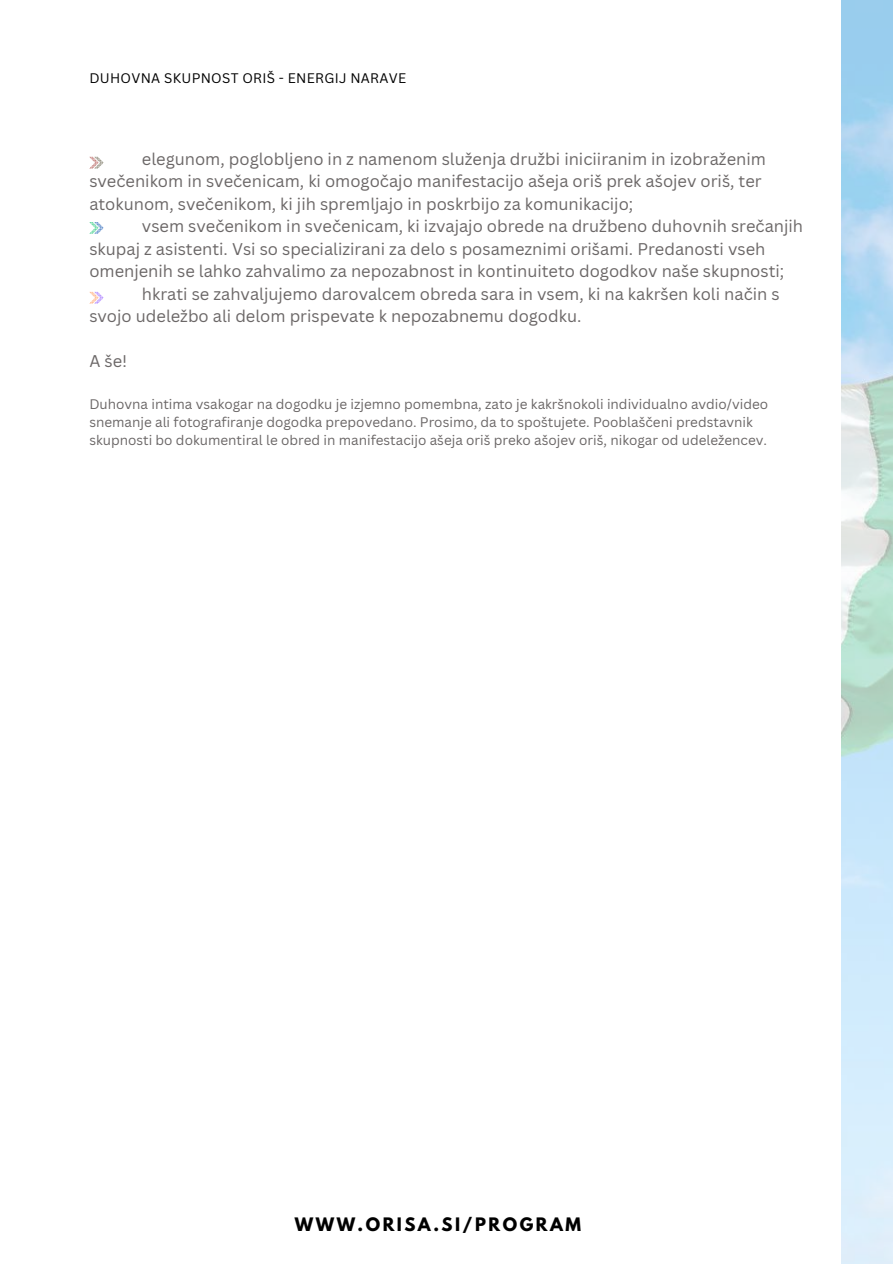
<style>
.page{position:relative;width:893px;height:1264px;background:#fff}
.page>*{position:absolute;margin:0;border:0;box-sizing:border-box;transform-origin:0 0}
.t1{font:16.5px/22.5px "Canva Sans";color:#6b6767}
.t2{font:700 16.5px "League Spartan";letter-spacing:.15em;color:#000}
.t3{font:13.5px/18px "Canva Sans";color:#6b6767}
.t4{font:13.5px "Canva Sans";letter-spacing:.02em;color:#000}
</style>
<div class="page">
<img style="left:841px;top:0;width:51px;height:1263px">
<svg style="left:89px;top:157px;width:15px;height:11px"></svg>
<svg style="left:89px;top:222px;width:15px;height:11px"></svg>
<svg style="left:89px;top:292px;width:15px;height:11px"></svg>
<p class="t4" style="left:89px;top:68px;width:318px">DUHOVNA SKUPNOST ORIŠ - ENERGIJ NARAVE</p>
<p class="t1" style="left:89px;top:147px;width:678px;text-indent:53px">elegunom, poglobljeno in z namenom služenja družbi iniciiranim in izobraženim svečenikom in svečenicam, ki omogočajo manifestacijo ašeja oriš prek ašojev oriš, ter atokunom, svečenikom, ki jih spremljajo in poskrbijo za komunikacijo;</p>
<p class="t1" style="left:89px;top:215px;width:715px;text-indent:53px">vsem svečenikom in svečenicam, ki izvajajo obrede na družbeno duhovnih srečanjih skupaj z asistenti. Vsi so specializirani za delo s posameznimi orišami. Predanosti vseh omenjenih se lahko zahvalimo za nepozabnost in kontinuiteto dogodkov naše skupnosti;</p>
<p class="t1" style="left:89px;top:282px;width:691px;text-indent:53px">hkrati se zahvaljujemo darovalcem obreda sara in vsem, ki na kakršen koli način s svojo udeležbo ali delom prispevate k nepozabnemu dogodku.</p>
<p class="t1" style="left:89px;top:350px;width:39px">A še!</p>
<p class="t3" style="left:89px;top:395px;width:680px">Duhovna intima vsakogar na dogodku je izjemno pomembna, zato je kakršnokoli individualno avdio/video snemanje ali fotografiranje dogodka prepovedano. Prosimo, da to spoštujete. Pooblaščeni predstavnik skupnosti bo dokumentiral le obred in manifestacijo ašeja oriš preko ašojev oriš, nikogar od udeležencev.</p>
<p class="t2" style="left:295px;top:1215px;width:287px">WWW.ORISA.SI/PROGRAM</p>
</div>
